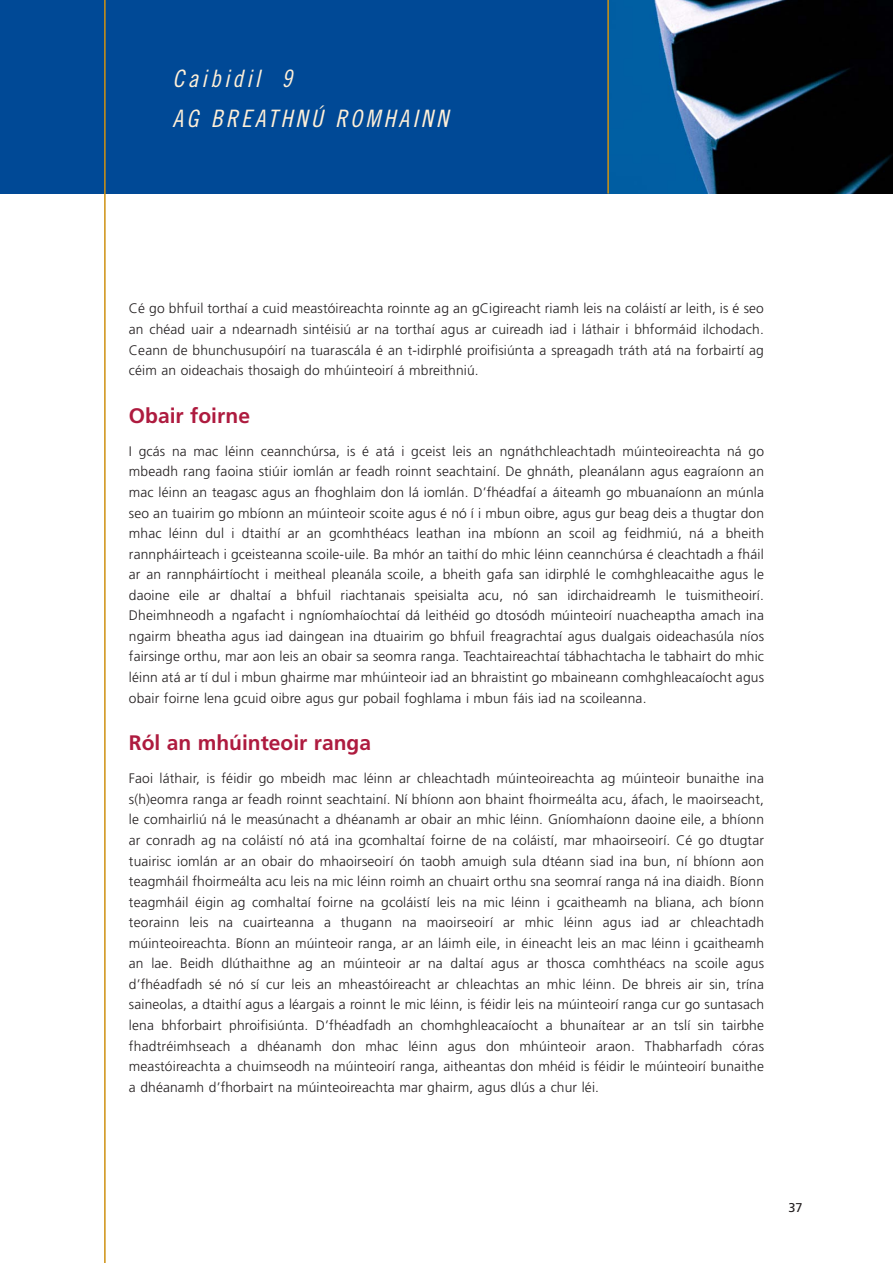
<style>
.page{position:relative;width:893px;height:1263px;background:#fff}
.page>*{position:absolute;margin:0;border:0;box-sizing:border-box;transform-origin:0 0}
.t1{font:italic 24px/40.5px "Trade Gothic Cond Eighteen";letter-spacing:.135em;color:#fff0d8}
.t2{font:700 21px "Frutiger";color:#ae1b3f}
.t3{font:300 13.8px/20.5px "Frutiger";letter-spacing:.01em;color:#231f20;text-align:justify}
.t4{font:12.75px "Frutiger";color:#231f20}
</style>
<div class="page">
<div style="left:0;top:0;width:608px;height:194px;background:#004996"></div>
<img style="left:609px;top:0;width:283px;height:194px">
<hr style="left:104px;top:0;width:2px;height:1263px;background:#cf9112">
<hr style="left:607px;top:0;width:2px;height:194px;background:#cf9112">
<h1 class="t1" style="left:172px;top:60px;width:282px">Caibidil 9<br>AG BREATHNÚ ROMHAINN</h1>
<p class="t3" style="left:129px;top:299px;width:636px">Cé go bhfuil torthaí a cuid meastóireachta roinnte ag an gCigireacht riamh leis na coláistí ar leith, is é seo an chéad uair a ndearnadh sintéisiú ar na torthaí agus ar cuireadh iad i láthair i bhformáid ilchodach.<br>Ceann de bhunchusupóirí na tuarascála é an t-idirphlé proifisiúnta a spreagadh tráth atá na forbairtí ag céim an oideachais thosaigh do mhúinteoirí á mbreithniú.</p>
<h2 class="t2" style="left:129px;top:407px;width:123px">Obair foirne</h2>
<p class="t3" style="left:129px;top:442px;width:636px">I gcás na mac léinn ceannchúrsa, is é atá i gceist leis an ngnáthchleachtadh múinteoireachta ná go mbeadh rang faoina stiúir iomlán ar feadh roinnt seachtainí. De ghnáth, pleanálann agus eagraíonn an mac léinn an teagasc agus an fhoghlaim don lá iomlán. D’fhéadfaí a áiteamh go mbuanaíonn an múnla seo an tuairim go mbíonn an múinteoir scoite agus é nó í i mbun oibre, agus gur beag deis a thugtar don mhac léinn dul i dtaithí ar an gcomhthéacs leathan ina mbíonn an scoil ag feidhmiú, ná a bheith rannpháirteach i gceisteanna scoile-uile. Ba mhór an taithí do mhic léinn ceannchúrsa é cleachtadh a fháil ar an rannpháirtíocht i meitheal pleanála scoile, a bheith gafa san idirphlé le comhghleacaithe agus le daoine eile ar dhaltaí a bhfuil riachtanais speisialta acu, nó san idirchaidreamh le tuismitheoirí.<br>Dheimhneodh a ngafacht i ngníomhaíochtaí dá leithéid go dtosódh múinteoirí nuacheaptha amach ina ngairm bheatha agus iad daingean ina dtuairim go bhfuil freagrachtaí agus dualgais oideachasúla níos fairsinge orthu, mar aon leis an obair sa seomra ranga. Teachtaireachtaí tábhachtacha le tabhairt do mhic léinn atá ar tí dul i mbun ghairme mar mhúinteoir iad an bhraistint go mbaineann comhghleacaíocht agus obair foirne lena gcuid oibre agus gur pobail foghlama i mbun fáis iad na scoileanna.</p>
<h2 class="t2" style="left:129px;top:734px;width:244px">Ról an mhúinteoir ranga</h2>
<p class="t3" style="left:129px;top:769px;width:636px">Faoi láthair, is féidir go mbeidh mac léinn ar chleachtadh múinteoireachta ag múinteoir bunaithe ina s(h)eomra ranga ar feadh roinnt seachtainí. Ní bhíonn aon bhaint fhoirmeálta acu, áfach, le maoirseacht, le comhairliú ná le measúnacht a dhéanamh ar obair an mhic léinn. Gníomhaíonn daoine eile, a bhíonn ar conradh ag na coláistí nó atá ina gcomhaltaí foirne de na coláistí, mar mhaoirseoirí. Cé go dtugtar tuairisc iomlán ar an obair do mhaoirseoirí ón taobh amuigh sula dtéann siad ina bun, ní bhíonn aon teagmháil fhoirmeálta acu leis na mic léinn roimh an chuairt orthu sna seomraí ranga ná ina diaidh. Bíonn teagmháil éigin ag comhaltaí foirne na gcoláistí leis na mic léinn i gcaitheamh na bliana, ach bíonn teorainn leis na cuairteanna a thugann na maoirseoirí ar mhic léinn agus iad ar chleachtadh múinteoireachta. Bíonn an múinteoir ranga, ar an láimh eile, in éineacht leis an mac léinn i gcaitheamh an lae. Beidh dlúthaithne ag an múinteoir ar na daltaí agus ar thosca comhthéacs na scoile agus d’fhéadfadh sé nó sí cur leis an mheastóireacht ar chleachtas an mhic léinn. De bhreis air sin, trína saineolas, a dtaithí agus a léargais a roinnt le mic léinn, is féidir leis na múinteoirí ranga cur go suntasach lena bhforbairt phroifisiúnta. D’fhéadfadh an chomhghleacaíocht a bhunaítear ar an tslí sin tairbhe fhadtréimhseach a dhéanamh don mhac léinn agus don mhúinteoir araon. Thabharfadh córas meastóireachta a chuimseodh na múinteoirí ranga, aitheantas don mhéid is féidir le múinteoirí bunaithe a dhéanamh d’fhorbairt na múinteoireachta mar ghairm, agus dlús a chur léi.</p>
<p class="t4" style="left:788px;top:1203px;width:16px">37</p>
</div>
